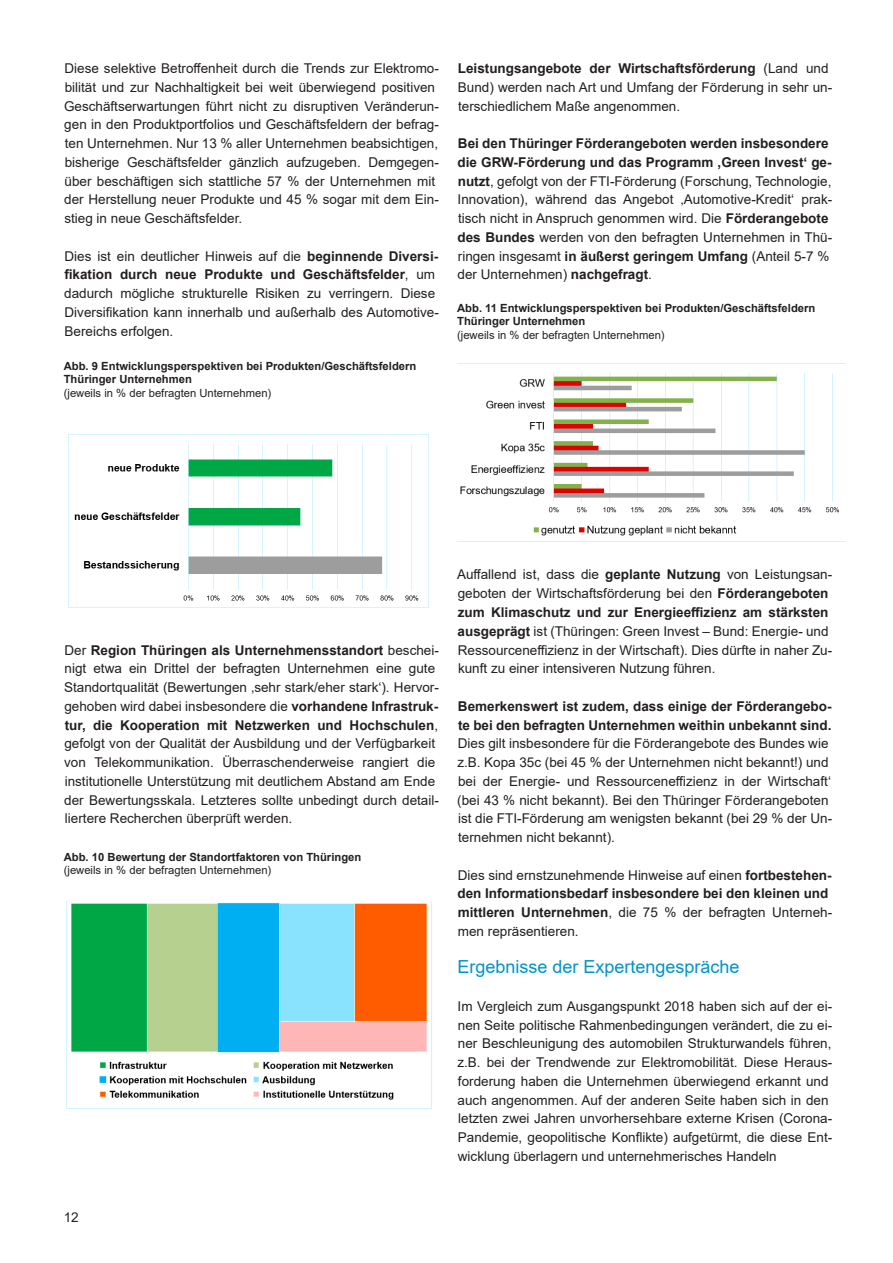
<style>
.page{position:relative;width:893px;height:1263px;background:#fff}
.page>*{position:absolute;margin:0;border:0;box-sizing:border-box;transform-origin:0 0}
.t1{font:18px "Arial";color:#0094c8}
.t2{font:13.5px/18.8px "Arial";color:#231f20}
.t3{font:700 13.5px/18.8px "Arial";color:#231f20}
.t4{font:700 11.25px/13.5px "Arial";color:#231f20}
.t5{font:11.25px "Arial";color:#231f20}
.s1{font-weight:700}
</style>
<div class="page">
<img style="left:68px;top:434px;width:361px;height:174px">
<img style="left:66px;top:901px;width:366px;height:208px">
<img style="left:457px;top:363px;width:388px;height:179px">
<p class="t2" style="left:64px;top:59px;width:376px">Diese selektive Betroffenheit durch die Trends zur Elektromo&shy;bilität und zur Nachhaltigkeit bei weit überwiegend positiven Geschäftserwartungen führt nicht zu disruptiven Veränderun&shy;gen in den Produktportfolios und Geschäftsfeldern der befrag&shy;ten Unternehmen. Nur 13 % aller Unternehmen beabsichtigen, bisherige Geschäftsfelder gänzlich aufzugeben. Demgegen&shy;über beschäftigen sich stattliche 57 % der Unternehmen mit der Herstellung neuer Produkte und 45 % sogar mit dem Ein&shy;stieg in neue Geschäftsfelder.</p>
<p class="t2" style="left:64px;top:246px;width:376px">Dies ist ein deutlicher Hinweis auf die <span class="s1">beginnende Diversi&shy;fikation durch neue Produkte und Geschäftsfelder</span>, um dadurch mögliche strukturelle Risiken zu verringern. Diese Diversifikation kann innerhalb und außerhalb des Automotive-Bereichs erfolgen.</p>
<p class="t4" style="left:64px;top:359px;width:354px">Abb. 9 Entwicklungsperspektiven bei Produkten/Geschäftsfeldern<br>Thüringer Unternehmen</p>
<p class="t5" style="left:64px;top:385px;width:209px">(jeweils in % der befragten Unternehmen)</p>
<p class="t2" style="left:458px;top:59px;width:376px"><span class="s1">Leistungsangebote der Wirtschaftsförderung</span> (Land und<br>Bund) werden nach Art und Umfang der Förderung in sehr un&shy;terschiedlichem Maße angenommen.</p>
<p class="t2" style="left:458px;top:134px;width:376px"><span class="s1">Bei den Thüringer Förderangeboten werden insbesondere die GRW-Förderung und das Programm ‚Green Invest‘ ge&shy;nutzt</span>, gefolgt von der FTI-Förderung (Forschung, Technologie, Innovation), während das Angebot ‚Automotive-Kredit‘ prak&shy;tisch nicht in Anspruch genommen wird. Die <span class="s1">Förderangebote des Bundes</span> werden von den befragten Unternehmen in Thü&shy;ringen insgesamt <span class="s1">in äußerst geringem Umfang</span> (Anteil 5-7 % der Unternehmen) <span class="s1">nachgefragt</span>.</p>
<p class="t4" style="left:457px;top:301px;width:360px">Abb. 11 Entwicklungsperspektiven bei Produkten/Geschäftsfeldern<br>Thüringer Unternehmen</p>
<p class="t5" style="left:457px;top:327px;width:209px">(jeweils in % der befragten Unternehmen)</p>
<p class="t2" style="left:64px;top:640px;width:376px">Der <span class="s1">Region Thüringen als Unternehmensstandort</span> beschei&shy;nigt etwa ein Drittel der befragten Unternehmen eine gute Standortqualität (Bewertungen ‚sehr stark/eher stark‘). Hervor&shy;gehoben wird dabei insbesondere die <span class="s1">vorhandene Infrastruk&shy;tur, die Kooperation mit Netzwerken und Hochschulen</span>, gefolgt von der Qualität der Ausbildung und der Verfügbarkeit von Telekommunikation. Überraschenderweise rangiert die institutionelle Unterstützung mit deutlichem Abstand am Ende der Bewertungsskala. Letzteres sollte unbedingt durch detail&shy;liertere Recherchen überprüft werden.</p>
<p class="t4" style="left:64px;top:850px;width:299px">Abb. 10 Bewertung der Standortfaktoren von Thüringen</p>
<p class="t5" style="left:64px;top:863px;width:209px">(jeweils in % der befragten Unternehmen)</p>
<p class="t2" style="left:457px;top:565px;width:377px">Auffallend ist, dass die <span class="s1">geplante Nutzung</span> von Leistungsan&shy;geboten der Wirtschaftsförderung bei den <span class="s1">Förderangeboten zum Klimaschutz und zur Energieeffizienz am stärksten ausgeprägt</span> ist (Thüringen: Green Invest – Bund: Energie- und Ressourceneffizienz in der Wirtschaft). Dies dürfte in naher Zu&shy;kunft zu einer intensiveren Nutzung führen.</p>
<p class="t3" style="left:458px;top:697px;width:375px">Bemerkenswert ist zudem, dass einige der Förderangebo&shy;te bei den befragten Unternehmen weithin unbekannt sind.</p>
<p class="t2" style="left:457px;top:734px;width:376px">Dies gilt insbesondere für die Förderangebote des Bundes wie z.B. Kopa 35c (bei 45 % der Unternehmen nicht bekannt!) und bei der Energie- und Ressourceneffizienz in der Wirtschaft‘ (bei 43 % nicht bekannt). Bei den Thüringer Förderangeboten ist die FTI-Förderung am wenigsten bekannt (bei 29 % der Un&shy;ternehmen nicht bekannt).</p>
<p class="t2" style="left:457px;top:865px;width:376px">Dies sind ernstzunehmende Hinweise auf einen <span class="s1">fortbestehen&shy;den Informationsbedarf insbesondere bei den kleinen und mittleren Unternehmen</span>, die 75 % der befragten Unterneh&shy;men repräsentieren.</p>
<h1 class="t1" style="left:457px;top:954px;width:284px">Ergebnisse der Expertengespräche</h1>
<p class="t2" style="left:457px;top:996px;width:376px">Im Vergleich zum Ausgangspunkt 2018 haben sich auf der ei&shy;nen Seite politische Rahmenbedingungen verändert, die zu ei&shy;ner Beschleunigung des automobilen Strukturwandels führen, z.B. bei der Trendwende zur Elektromobilität. Diese Heraus&shy;forderung haben die Unternehmen überwiegend erkannt und auch angenommen. Auf der anderen Seite haben sich in den letzten zwei Jahren unvorhersehbare externe Krisen (Corona-Pandemie, geopolitische Konflikte) aufgetürmt, die diese Ent&shy;wicklung überlagern und unternehmerisches Handeln</p>
<p class="t2" style="left:64px;top:1208px;width:17px">12</p>
</div>
